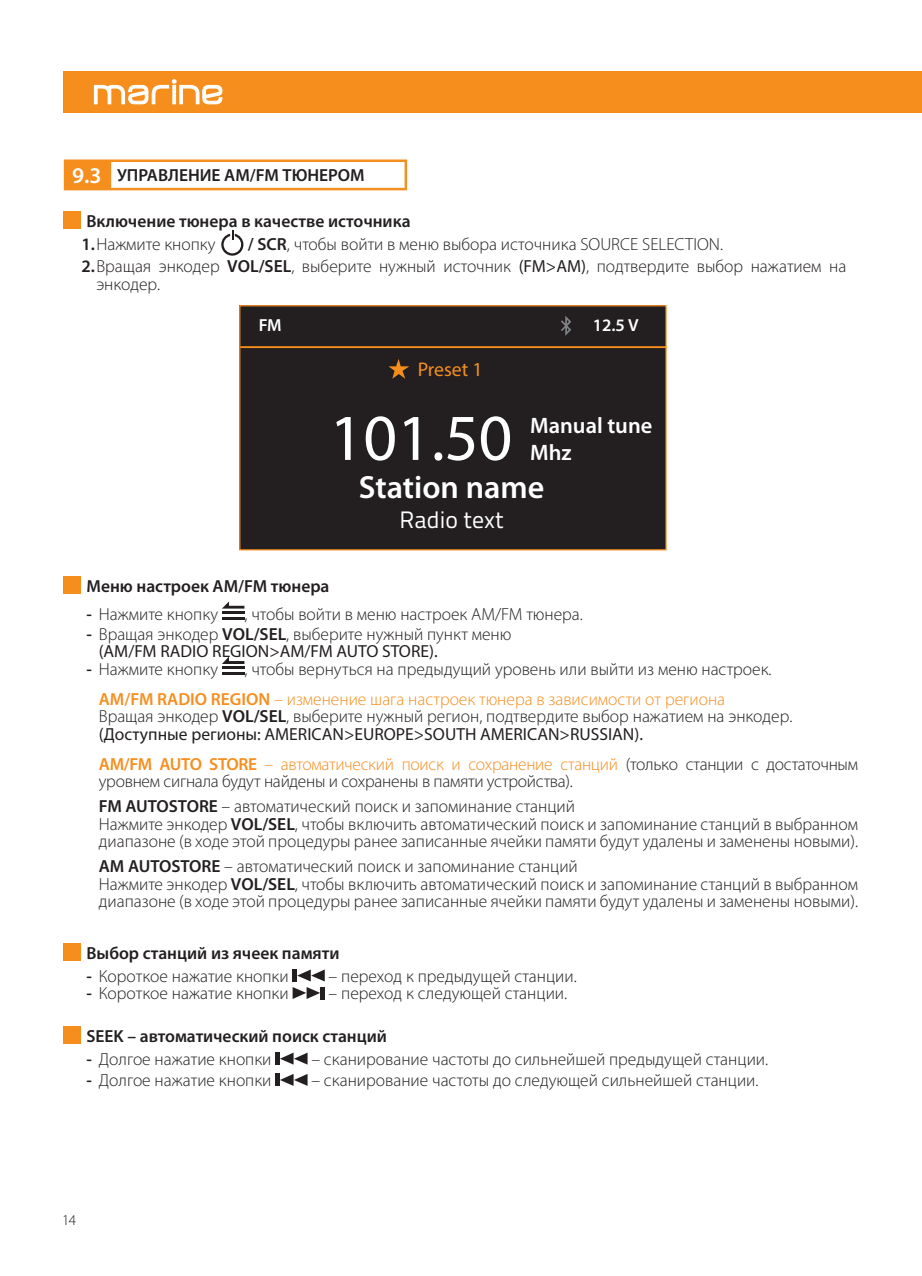
<style>
.page{position:relative;width:922px;height:1276px;background:#fff}
.page>*{position:absolute;margin:0;border:0;box-sizing:border-box;transform-origin:0 0}
.t1{font:66px "Myriad Pro";color:#fff}
.t2{font:600 32.25px "Myriad Pro";color:#fff}
.t3{font:23.75px "Titillium Text 25 L 400 wt";color:#fff}
.t4{font:600 22.25px/27.5px "Myriad Pro";color:#fff}
.t5{font:19.75px "Myriad Pro";color:#f68e1e}
.t6{font:300 17.5px/17.5px "Myriad Pro";color:#231f20}
.t7{font:600 17.5px/22.8px "Myriad Pro";color:#231f20}
.t8{font:600 17.5px "Myriad Pro";color:#fff}
.t9{font:300 15px "Myriad Pro";color:#231f20}
.s1{font-size:22.5px;color:#fff}
.s2{font-weight:300}
.s3{font-weight:600}
.s4{font-weight:400}
.s5{font-weight:600;color:#f68e1e}
.s6{color:#f68e1e}
</style>
<div class="page">
<div style="left:64px;top:71px;width:857px;height:42px;background:#f68e1e"></div>
<svg style="left:94px;top:79px;width:128px;height:25px"></svg>
<div style="left:65px;top:161px;width:45px;height:28px;background:#f68e1e"></div>
<hr style="left:64px;top:162px;width:2px;height:26px;background:#f68e1e">
<hr style="left:64px;top:159px;width:46px;height:3px;background:#f68e1e">
<hr style="left:64px;top:188px;width:46px;height:2px;background:#f68e1e">
<hr style="left:109px;top:162px;width:2px;height:26px;background:#f68e1e">
<hr style="left:110px;top:159px;width:297px;height:3px;background:#f68e1e">
<hr style="left:404px;top:162px;width:3px;height:26px;background:#f68e1e">
<hr style="left:110px;top:188px;width:297px;height:2px;background:#f68e1e">
<div style="left:64px;top:212px;width:17px;height:17px;background:#f68e1e"></div>
<svg style="left:221px;top:230px;width:22px;height:26px"></svg>
<hr style="left:222px;top:617px;width:22px;height:3px;background:#231f20">
<hr style="left:222px;top:611px;width:22px;height:3px;background:#231f20">
<svg style="left:222px;top:601px;width:22px;height:7px"></svg>
<hr style="left:222px;top:672px;width:22px;height:3px;background:#231f20">
<hr style="left:222px;top:666px;width:22px;height:3px;background:#231f20">
<svg style="left:222px;top:656px;width:22px;height:8px"></svg>
<div style="left:64px;top:576px;width:17px;height:17px;background:#f68e1e"></div>
<svg style="left:297px;top:969px;width:28px;height:12px"></svg>
<hr style="left:292px;top:969px;width:4px;height:12px;background:#231f20">
<svg style="left:292px;top:987px;width:28px;height:12px"></svg>
<div style="left:320px;top:987px;width:5px;height:12px;background:#231f20"></div>
<div style="left:64px;top:943px;width:17px;height:17px;background:#f68e1e"></div>
<svg style="left:280px;top:1052px;width:27px;height:12px"></svg>
<hr style="left:275px;top:1052px;width:4px;height:12px;background:#231f20">
<svg style="left:280px;top:1074px;width:27px;height:12px"></svg>
<hr style="left:275px;top:1074px;width:4px;height:12px;background:#231f20">
<div style="left:64px;top:1026px;width:17px;height:17px;background:#f68e1e"></div>
<div style="left:240px;top:306px;width:426px;height:244px;background:#231f20"></div>
<div style="left:239px;top:305px;width:427px;height:245px;border:1px solid #f68e1e"></div>
<hr style="left:240px;top:346px;width:426px;height:2px;background:#f68e1e">
<svg style="left:561px;top:316px;width:10px;height:20px"></svg>
<svg style="left:388px;top:359px;width:21px;height:20px"></svg>
<p class="t7" style="left:72px;top:164px;width:294px"><span class="s1">9.3</span> УПРАВЛЕНИЕ AM/FM ТЮНЕРОМ</p>
<p class="t7" style="left:81px;top:210px;width:331px">Включение тюнера в качестве источника<br>1.<span class="s2">Нажмите кнопку</span></p>
<p class="t6" style="left:81px;top:233px;width:766px;line-height:22.5px;text-indent:166px"><span class="s3">/ SCR</span>, чтобы войти в меню выбора источника SOURCE SELECTION.<br><span class="s3">2.</span>Вращая энкодер <span class="s3">VOL/SEL</span>, выберите нужный источник <span class="s4">(FM&gt;AM)</span>, подтвердите выбор нажатием на</p>
<p class="t6" style="left:96px;top:276px;width:65px">энкодер.</p>
<p class="t8" style="left:258px;top:316px;width:25px">FM</p>
<p class="t5" style="left:417px;top:357px;width:67px">Preset 1</p>
<p class="t8" style="left:592px;top:316px;width:47px">12.5 V</p>
<h1 class="t1" style="left:329px;top:397px;width:184px">101.50</h1>
<p class="t4" style="left:530px;top:412px;width:124px">Manual tune<br>Mhz</p>
<h2 class="t2" style="left:359px;top:469px;width:187px">Station name</h2>
<h3 class="t3" style="left:399px;top:502px;width:106px">Radio text</h3>
<p class="t7" style="left:86px;top:575px;width:244px">Меню настроек AM/FM тюнера</p>
<p class="t6" style="left:86px;top:605px;width:133px"><span class="s3">-</span> Нажмите кнопку</p>
<p class="t6" style="left:244px;top:605px;width:340px">, чтобы войти в меню настроек AM/FM тюнера.</p>
<p class="t6" style="left:99px;top:625px;width:414px;text-indent:-12px"><span class="s3">-</span> Вращая энкодер <span class="s3">VOL/SEL</span>, выберите нужный пункт меню <span class="s4">(AM/FM RADIO REGION&gt;AM/FM AUTO STORE).</span></p>
<p class="t6" style="left:86px;top:660px;width:133px"><span class="s3">-</span> Нажмите кнопку</p>
<p class="t6" style="left:99px;top:654px;width:674px;line-height:30px;text-indent:145px">, чтобы вернуться на предыдущий уровень или выйти из меню настроек.<br><span class="s5">AM/FM RADIO REGION</span> <span class="s6">– изменение шага настроек тюнера в зависимости от региона</span></p>
<p class="t6" style="left:99px;top:708px;width:694px">Вращая энкодер <span class="s3">VOL/SEL</span>, выберите нужный регион, подтвердите выбор нажатием на энкодер. <span class="s4">(Доступные регионы: AMERICAN&gt;EUROPE&gt;SOUTH AMERICAN&gt;RUSSIAN).</span></p>
<p class="t6" style="left:99px;top:755px;width:760px"><span class="s5">AM/FM AUTO STORE</span> <span class="s6">– автоматический поиск и сохранение станций</span> (только станции с достаточным уровнем сигнала будут найдены и сохранены в памяти устройства).</p>
<p class="t6" style="left:99px;top:798px;width:760px"><span class="s3">FM AUTOSTORE</span> – автоматический поиск и запоминание станций<br>Нажмите энкодер <span class="s3">VOL/SEL</span>, чтобы включить автоматический поиск и запоминание станций в выбранном диапазоне (в ходе этой процедуры ранее записанные ячейки памяти будут удалены и заменены новыми).</p>
<p class="t6" style="left:99px;top:858px;width:760px"><span class="s3">AM AUTOSTORE</span> – автоматический поиск и запоминание станций<br>Нажмите энкодер <span class="s3">VOL/SEL</span>, чтобы включить автоматический поиск и запоминание станций в выбранном диапазоне (в ходе этой процедуры ранее записанные ячейки памяти будут удалены и заменены новыми).</p>
<p class="t7" style="left:86px;top:941px;width:254px">Выбор станций из ячеек памяти</p>
<p class="t6" style="left:86px;top:967px;width:204px"><span class="s3">-</span> Короткое нажатие кнопки</p>
<p class="t6" style="left:328px;top:967px;width:250px">– переход к предыдущей станции.</p>
<p class="t6" style="left:86px;top:984px;width:204px"><span class="s3">-</span> Короткое нажатие кнопки</p>
<p class="t6" style="left:328px;top:984px;width:240px">– переход к следующей станции.</p>
<p class="t7" style="left:86px;top:1024px;width:302px">SEEK – автоматический поиск станций</p>
<p class="t6" style="left:86px;top:1050px;width:187px"><span class="s3">-</span> Долгое нажатие кнопки</p>
<p class="t6" style="left:311px;top:1050px;width:458px">– сканирование частоты до сильнейшей предыдущей станции.</p>
<p class="t6" style="left:86px;top:1071px;width:187px"><span class="s3">-</span> Долгое нажатие кнопки</p>
<p class="t6" style="left:311px;top:1071px;width:448px">– сканирование частоты до следующей сильнейшей станции.</p>
<p class="t9" style="left:62px;top:1211px;width:16px">14</p>
</div>
